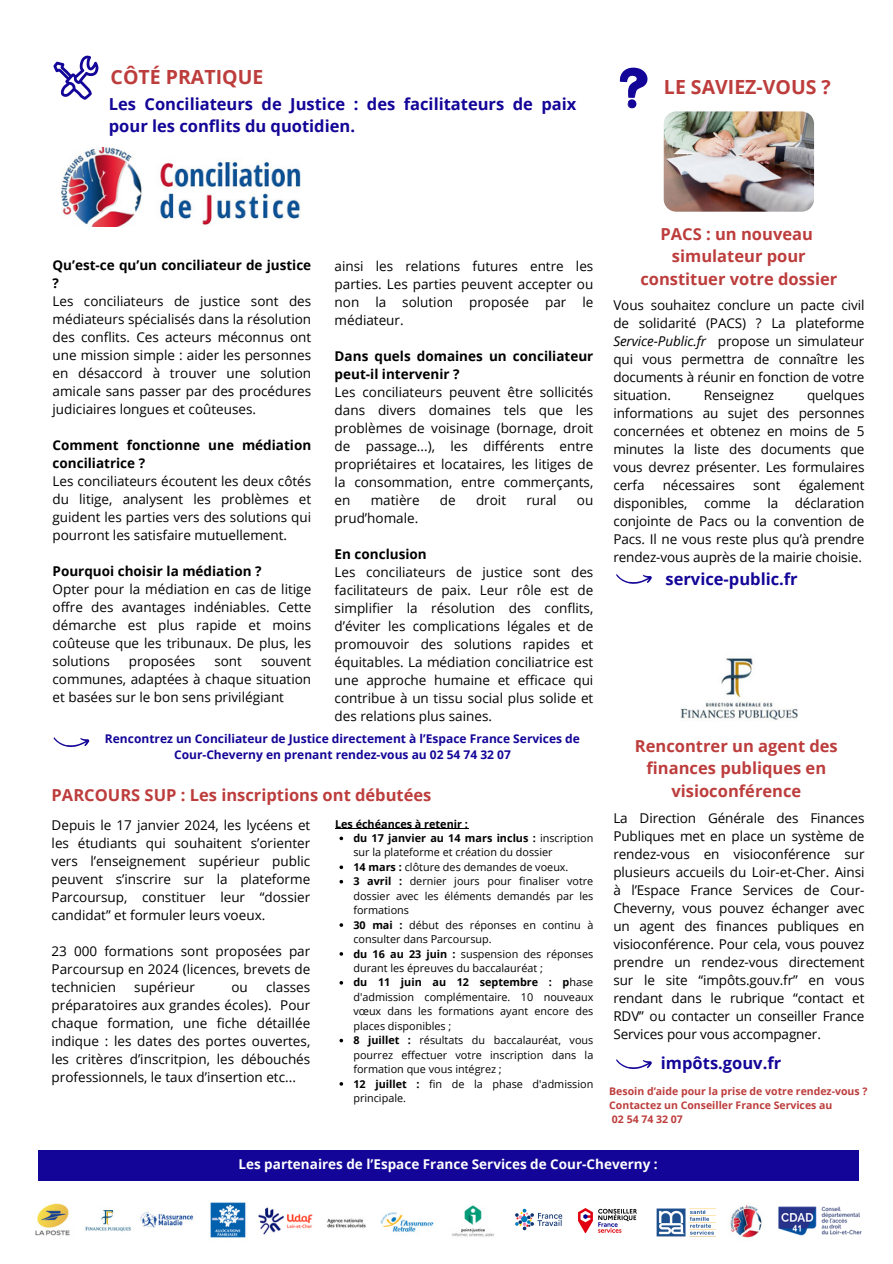
<style>
.page{position:relative;width:893px;height:1264px;background:#fff}
.page>*{position:absolute;margin:0;border:0;box-sizing:border-box;transform-origin:0 0}
.t1{font:700 19.5px "Open Sans";color:#bd3d3d}
.t2{font:700 16.5px/22.5px "Open Sans";color:#bd3d3d;text-align:center}
.t3{font:700 16.5px/22.5px "Open Sans";color:#130597}
.t4{font:13.5px/18px "Open Sans";color:#000;text-align:justify}
.t5{font:700 13.5px "Open Sans";color:#fff}
.t6{font:700 12px/16px "Open Sans";color:#130597;text-align:center}
.t7{font:10.8px/14.4px "Open Sans";color:#000}
.t8{font:700 10.8px "Open Sans";color:#000}
.t9{font:700 10.5px "Open Sans";color:#bd3d3d}
.s1{font-weight:700}
.s2{font-style:italic}
</style>
<div class="page">
<svg style="left:620px;top:67px;width:28px;height:41px"></svg>
<img style="left:35px;top:1203px;width:96px;height:33px">
<img style="left:140px;top:1211px;width:54px;height:17px">
<img style="left:210px;top:1202px;width:36px;height:36px">
<img style="left:327px;top:1218px;width:39px;height:10px">
<img style="left:380px;top:1212px;width:54px;height:20px">
<img style="left:452px;top:1205px;width:42px;height:32px">
<img style="left:578px;top:1208px;width:59px;height:26px">
<img style="left:656px;top:1208px;width:60px;height:28px">
<img style="left:730px;top:1205px;width:32px;height:33px">
<img style="left:258px;top:1207px;width:55px;height:28px">
<div style="left:38px;top:1149px;width:820px;height:31px;background:#130597"></div>
<svg style="left:53px;top:55px;width:45px;height:44px"></svg>
<img style="left:778px;top:1206px;width:84px;height:30px">
<img style="left:680px;top:658px;width:117px;height:62px">
<img style="left:61px;top:147px;width:240px;height:79px">
<svg style="left:53px;top:737px;width:36px;height:10px"></svg>
<img style="left:663px;top:111px;width:151px;height:101px;border-radius:12px">
<img style="left:515px;top:1208px;width:48px;height:23px">
<svg style="left:616px;top:1059px;width:36px;height:10px"></svg>
<svg style="left:616px;top:574px;width:36px;height:10px"></svg>
<hr style="left:335px;top:828px;width:133px;height:1px;background:#000">
<svg style="left:339px;top:836px;width:4px;height:4px"></svg>
<svg style="left:339px;top:865px;width:4px;height:4px"></svg>
<svg style="left:339px;top:879px;width:4px;height:4px"></svg>
<svg style="left:339px;top:981px;width:4px;height:3px"></svg>
<svg style="left:339px;top:1038px;width:4px;height:4px"></svg>
<svg style="left:339px;top:1082px;width:4px;height:3px"></svg>
<h6 class="t1" style="left:111px;top:64px;width:154px">CÔTÉ PRATIQUE</h6>
<h5 class="t3" style="left:109px;top:92px;width:469px">Les Conciliateurs de Justice : des facilitateurs de paix pour les conflits du quotidien.</h5>
<h6 class="t1" style="left:664px;top:73px;width:168px">LE SAVIEZ-VOUS ?</h6>
<h6 class="t4" style="left:53px;top:256px;width:260px;text-align:left"><span class="s1">Qu’est-ce qu’un conciliateur de justice ?<br></span>Les conciliateurs de justice sont des médiateurs spécialisés dans la résolution des conflits. Ces acteurs méconnus ont une mission simple : aider les personnes en désaccord à trouver une solution amicale sans passer par des procédures judiciaires longues et coûteuses.</h6>
<h6 class="t4" style="left:53px;top:436px;width:260px;text-align:left"><span class="s1">Comment fonctionne une médiation conciliatrice ?<br></span>Les conciliateurs écoutent les deux côtés du litige, analysent les problèmes et guident les parties vers des solutions qui pourront les satisfaire mutuellement.</h6>
<h6 class="t4" style="left:53px;top:562px;width:260px;text-align:left"><span class="s1">Pourquoi choisir la médiation ?<br></span>Opter pour la médiation en cas de litige offre des avantages indéniables. Cette démarche est plus rapide et moins coûteuse que les tribunaux. De plus, les solutions</h6>
<p class="t4" style="left:334px;top:256px;width:260px">ainsi les relations futures entre les parties. Les parties peuvent accepter ou non la solution proposée par le médiateur.</p>
<h2 class="t4" style="left:334px;top:346px;width:260px;text-align:left"><span class="s1">Dans quels domaines un conciliateur peut-il intervenir ?<br></span>Les conciliateurs peuvent être sollicités dans divers domaines tels que les problèmes de voisinage (bornage, droit de passage...), les différents entre propriétaires et locataires, les litiges de la consommation, entre commerçants, en</h2>
<h2 class="t4" style="left:371px;top:490px;width:50px">matière</h2>
<h2 class="t4" style="left:440px;top:490px;width:17px">de</h2>
<h2 class="t4" style="left:476px;top:490px;width:32px">droit</h2>
<h2 class="t4" style="left:526px;top:490px;width:32px">rural</h2>
<h2 class="t4" style="left:577px;top:490px;width:18px">ou</h2>
<h2 class="t4" style="left:334px;top:508px;width:85px">prud’homale.</h2>
<p class="t4" style="left:334px;top:544px;width:260px;text-align:left"><span class="s1">En conclusion<br></span>Les conciliateurs de justice sont des facilitateurs de paix. Leur rôle est de simplifier la résolution des conflits, d’éviter les complications légales et de promouvoir des solutions rapides et équitables. La médiation conciliatrice est une approche humaine et efficace qui contribue à un tissu social plus solide et des relations plus saines.</p>
<h2 class="t6" style="left:105px;top:730px;width:476px">Rencontrez un Conciliateur de Justice directement à l’Espace France Services de<br>Cour-Cheverny en prenant rendez-vous au 02 54 74 32 07</h2>
<h6 class="t4" style="left:129px;top:652px;width:68px">proposées</h6>
<h6 class="t4" style="left:214px;top:652px;width:29px">sont</h6>
<h6 class="t4" style="left:53px;top:652px;width:260px;text-indent:208px">souvent communes, adaptées à chaque situation et basées sur le bon sens privilégiant</h6>
<p class="t2" style="left:52px;top:783px;width:381px">PARCOURS SUP : Les inscriptions ont débutées</p>
<h2 class="t4" style="left:52px;top:815px;width:260px">Depuis le 17 janvier 2024, les lycéens et les étudiants qui souhaitent s’orienter vers l’enseignement supérieur public peuvent s’inscrire sur la plateforme Parcoursup, constituer leur “dossier candidat” et formuler leurs voeux.</h2>
<p class="t4" style="left:52px;top:941px;width:260px">23 000 formations sont proposées par Parcoursup en 2024 (licences, brevets de technicien</p>
<p class="t4" style="left:134px;top:977px;width:62px">supérieur</p>
<p class="t4" style="left:231px;top:977px;width:18px">ou</p>
<p class="t4" style="left:52px;top:977px;width:260px;text-indent:214px">classes préparatoires aux grandes écoles). Pour chaque formation, une fiche détaillée indique : les dates des portes ouvertes, les critères d’inscritpion, les débouchés professionnels, le taux d’insertion etc...</p>
<p class="t8" style="left:335px;top:816px;width:134px">Les échéances à retenir :</p>
<p class="t7" style="left:353px;top:830px;width:241px"><span class="s1">du 17 janvier au 14 mars inclus :</span> inscription sur la plateforme et création du dossier</p>
<p class="t7" style="left:353px;top:859px;width:216px"><span class="s1">14 mars :</span> clôture des demandes de voeux.</p>
<p class="t7" style="left:353px;top:874px;width:241px;text-align:justify"><span class="s1">3 avril :</span> dernier jours pour finaliser votre dossier avec les éléments demandés par les formations</p>
<p class="t7" style="left:353px;top:917px;width:241px"><span class="s1">30 mai :</span> début des réponses en continu à consulter dans Parcoursup.</p>
<p class="t7" style="left:353px;top:946px;width:241px"><span class="s1">du 16 au 23 juin :</span> suspension des réponses durant les épreuves du baccalauréat ;</p>
<p class="t7" style="left:353px;top:975px;width:241px;text-align:justify"><span class="s1">du 11 juin au 12 septembre : p</span>hase d'admission complémentaire. 10 nouveaux vœux dans les formations ayant encore des places disponibles ;</p>
<p class="t7" style="left:353px;top:1032px;width:241px;text-align:justify"><span class="s1">8 juillet :</span> résultats du baccalauréat, vous pourrez effectuer votre inscription dans la formation que vous intégrez ;</p>
<p class="t7" style="left:353px;top:1076px;width:241px"><span class="s1">12 juillet :</span> fin de la phase d'admission principale.</p>
<h1 class="t2" style="left:640px;top:222px;width:198px">PACS : un nouveau simulateur pour constituer votre dossier</h1>
<h4 class="t4" style="left:613px;top:295px;width:252px">Vous souhaitez conclure un pacte civil de solidarité (PACS) ? La plateforme <span class="s2">Service-Public.fr</span> propose un simulateur qui vous permettra de connaître les documents à réunir en fonction de votre situation.</h4>
<h4 class="t4" style="left:613px;top:385px;width:252px;text-indent:194px">quelques informations au sujet des personnes concernées et obtenez en moins de 5 minutes la liste des documents que vous devrez présenter. Les formulaires cerfa</h4>
<h4 class="t4" style="left:704px;top:385px;width:72px">Renseignez</h4>
<h4 class="t4" style="left:613px;top:475px;width:252px;text-indent:185px">également disponibles, comme la déclaration conjointe de Pacs ou la convention de Pacs. Il ne vous reste plus qu’à prendre rendez-vous auprès de la mairie choisie.</h4>
<p class="t3" style="left:665px;top:567px;width:134px">service-public.fr</p>
<h4 class="t4" style="left:662px;top:475px;width:74px">nécessaires</h4>
<h4 class="t4" style="left:753px;top:475px;width:29px">sont</h4>
<h6 class="t2" style="left:635px;top:734px;width:204px">Rencontrer un agent des finances publiques en visioconférence</h6>
<h6 class="t4" style="left:613px;top:808px;width:252px">La Direction Générale des Finances Publiques met en place un système de rendez-vous en visioconférence sur plusieurs accueils du Loir-et-Cher. Ainsi à l’Espace France Services de Cour-Cheverny, vous pouvez échanger avec un agent des finances publiques en visioconférence. Pour cela, vous pouvez prendre un rendez-vous directement sur le site “impôts.gouv.fr” en vous rendant dans le rubrique “contact et RDV” ou contacter un conseiller France Services pour vous accompagner.</h6>
<h6 class="t3" style="left:661px;top:1051px;width:122px">impôts.gouv.fr</h6>
<p class="t9" style="left:609px;top:1083px;width:260px">Besoin d’aide pour la prise de votre rendez-vous ?</p>
<h2 class="t9" style="left:609px;top:1097px;width:225px">Contactez un Conseiller France Services au</h2>
<h4 class="t9" style="left:612px;top:1111px;width:72px">02 54 74 32 07</h4>
<p class="t5" style="left:238px;top:1154px;width:420px">Les partenaires de l’Espace France Services de Cour-Cheverny :</p>
</div>
